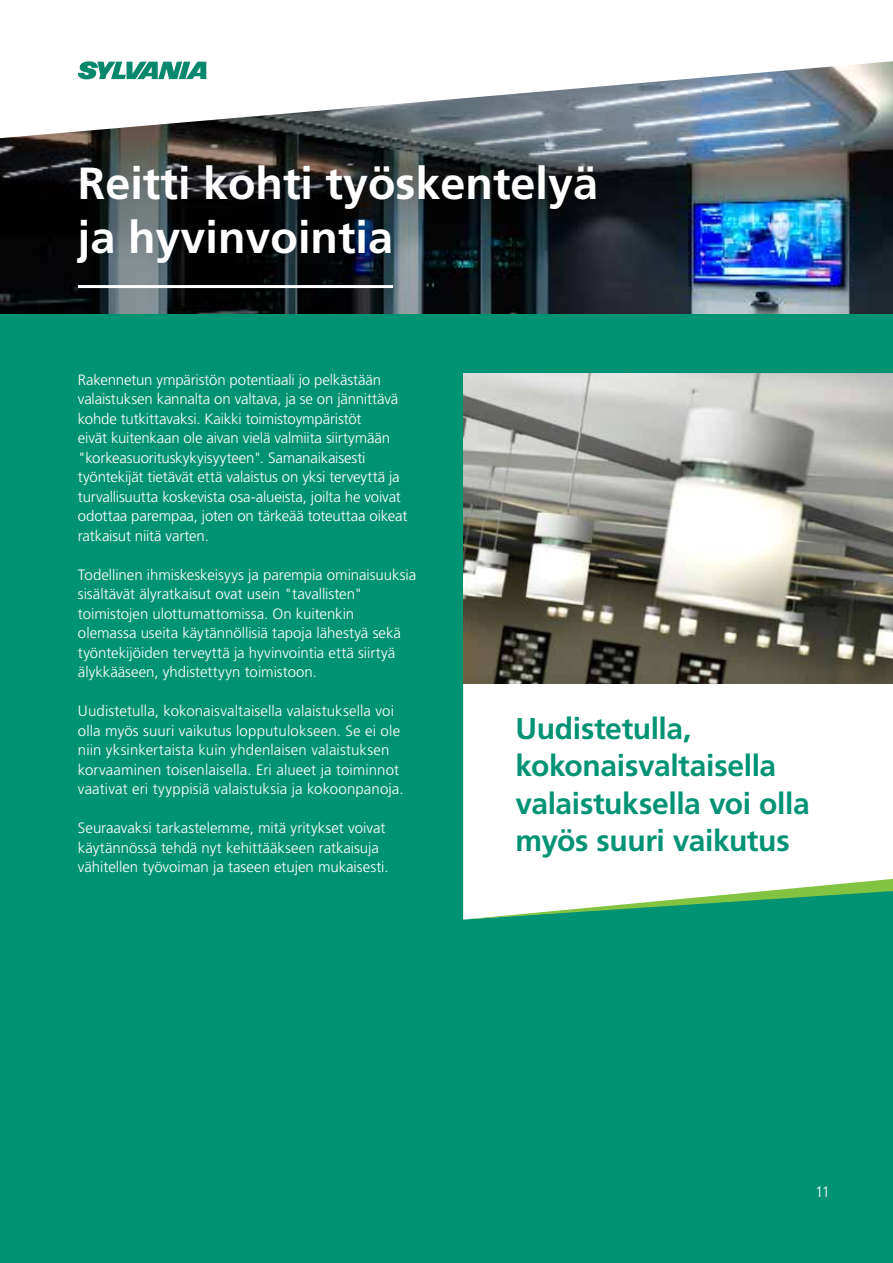
<style>
.page{position:relative;width:893px;height:1263px;background:#fff}
.page>*{position:absolute;margin:0;border:0;box-sizing:border-box;transform-origin:0 0}
.t1{font:700 45px/54px "Frutiger";color:#fff}
.t2{font:700 30px/37.5px "Frutiger";letter-spacing:-.015em;color:#009373}
.t3{font:300 15px/19.5px "Frutiger";letter-spacing:-.005em;color:#fff}
</style>
<div class="page">
<img style="left:0;top:138px;width:893px;height:176px">
<svg style="left:3px;top:61px;width:890px;height:77px"></svg>
<svg style="left:78px;top:61px;width:128px;height:18px"></svg>
<div style="left:0;top:315px;width:893px;height:948px;background:#009373"></div>
<hr style="left:78px;top:285px;width:315px;height:3px;background:#fff">
<div style="left:463px;top:684px;width:430px;height:195px;background:#fff"></div>
<img style="left:463px;top:373px;width:430px;height:311px">
<svg style="left:463px;top:879px;width:430px;height:40px"></svg>
<h1 class="t1" style="left:78px;top:156px;width:522px">Reitti kohti työskentelyä ja hyvinvointia</h1>
<p class="t3" style="left:78px;top:370px;width:331px">Rakennetun ympäristön potentiaali jo pelkästään valaistuksen kannalta on valtava, ja se on jännittävä kohde tutkittavaksi. Kaikki toimistoympäristöt<br>eivät kuitenkaan ole aivan vielä valmiita siirtymään "korkeasuorituskykyisyyteen". Samanaikaisesti työntekijät tietävät että valaistus on yksi terveyttä ja turvallisuutta koskevista osa-alueista, joilta he voivat odottaa parempaa, joten on tärkeää toteuttaa oikeat ratkaisut niitä varten.</p>
<p class="t3" style="left:78px;top:565px;width:340px">Todellinen ihmiskeskeisyys ja parempia ominaisuuksia sisältävät älyratkaisut ovat usein "tavallisten" toimistojen ulottumattomissa. On kuitenkin olemassa useita käytännöllisiä tapoja lähestyä sekä työntekijöiden terveyttä ja hyvinvointia että siirtyä älykkääseen, yhdistettyyn toimistoon.</p>
<p class="t3" style="left:78px;top:701px;width:327px">Uudistetulla, kokonaisvaltaisella valaistuksella voi olla myös suuri vaikutus lopputulokseen. Se ei ole niin yksinkertaista kuin yhdenlaisen valaistuksen korvaaminen toisenlaisella. Eri alueet ja toiminnot vaativat eri tyyppisiä valaistuksia ja kokoonpanoja.</p>
<p class="t3" style="left:78px;top:818px;width:312px">Seuraavaksi tarkastelemme, mitä yritykset voivat käytännössä tehdä nyt kehittääkseen ratkaisuja vähitellen työvoiman ja taseen etujen mukaisesti.</p>
<h2 class="t2" style="left:515px;top:709px;width:296px">Uudistetulla, kokonaisvaltaisella valaistuksella voi olla myös suuri vaikutus</h2>
<p class="t3" style="left:815px;top:1182px;width:17px">11</p>
</div>
